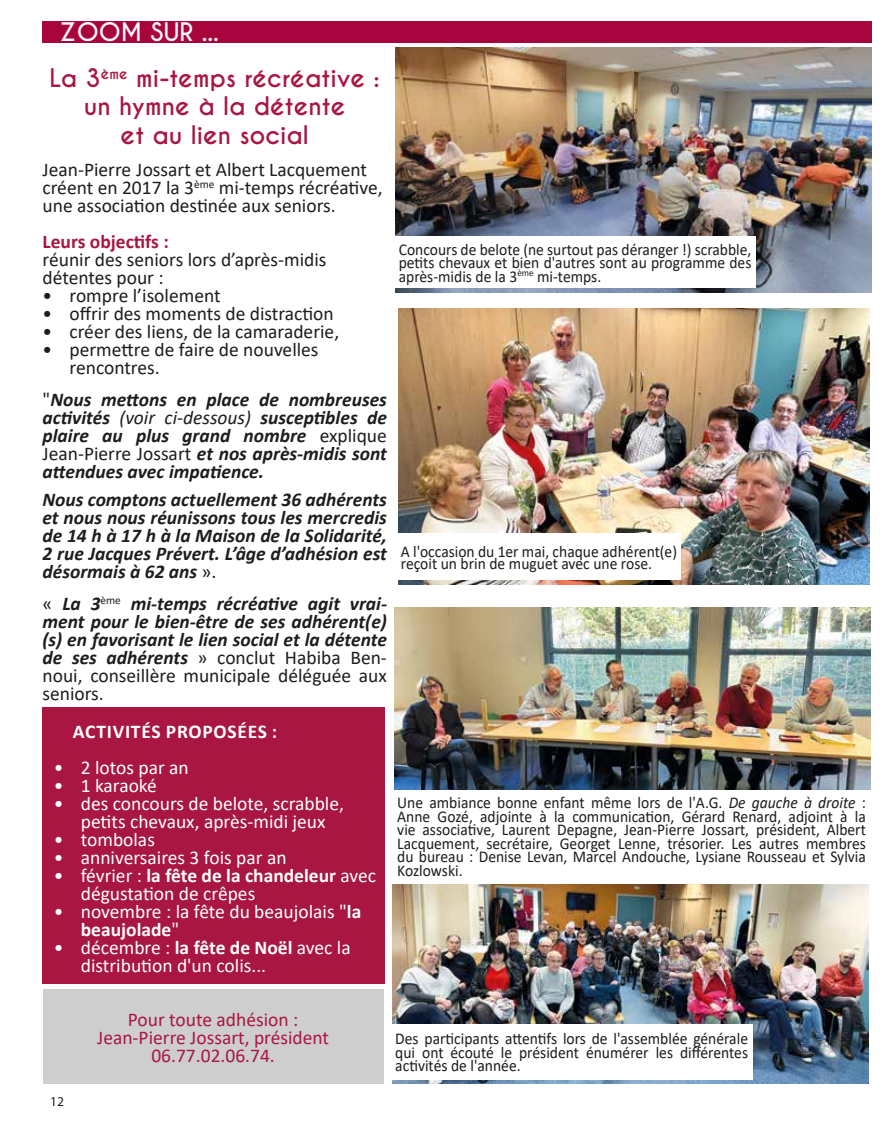
<style>
.page{position:relative;width:893px;height:1127px;background:#fff}
.page>*{position:absolute;margin:0;border:0;box-sizing:border-box;transform-origin:0 0}
.t1{font:700 24px/45.5px "Caviar Dreams";color:#a81641}
.t2{font:italic 700 19.5px/18px "Calibri";color:#1d1d1b;text-align:justify}
.t3{font:19.5px/18px "Calibri";color:#1d1d1b}
.t4{font:19.5px/18px "Calibri";color:#fff}
.t5{font:19.5px/18px "Calibri";color:#a91642;text-align:center}
.t6{font:700 19.5px "Calibri";letter-spacing:.04em;color:#fff}
.t7{font:700 19.5px "Calibri";color:#a81641}
.t8{font:16.5px/13.5px "Calibri";color:#1d1d1b;text-align:justify;scale:.94 1}
.t9{font:13.5px "Myriad Pro";color:#1d1d1b}
.s1{color:#fff7f9}
.s2{font-weight:400;font-style:normal}
.s3{font-weight:400}
.s4{font-weight:700}
.s5{font-style:italic}
</style>
<div class="page">
<div style="left:43px;top:21px;width:829px;height:22px;background:#a8053e"></div>
<img style="left:395px;top:48px;width:477px;height:244px">
<img style="left:398px;top:308px;width:471px;height:277px">
<img style="left:392px;top:884px;width:476px;height:200px">
<img style="left:394px;top:607px;width:476px;height:183px">
<div style="left:396px;top:534px;width:285px;height:46px;background:#fff"></div>
<div style="left:391px;top:1024px;width:361px;height:55px;background:#fff"></div>
<div style="left:394px;top:237px;width:362px;height:51px;background:#fff"></div>
<div style="left:43px;top:707px;width:342px;height:277px;background:#a81641"></div>
<div style="left:43px;top:989px;width:340px;height:94px;background:#cecece"></div>
<h1 class="t1" style="left:50px;top:10px;width:332px;text-indent:10px"><span class="s1">ZOOM SUR ...<br></span>La 3<sup>ème</sup> mi-temps récréative :</h1>
<h1 class="t1" style="left:84px;top:93px;width:263px;line-height:28.5px;text-align:center">un hymne à la détente et au lien social</h1>
<p class="t3" style="left:43px;top:160px;width:342px">Jean-Pierre Jossart et Albert Lacquement créent en 2017 la 3<sup>ème</sup> mi-temps récréative, une association destinée aux seniors.</p>
<p class="t7" style="left:43px;top:228px;width:128px">Leurs objectifs :</p>
<p class="t3" style="left:43px;top:250px;width:285px">réunir des seniors lors d’après-midis détentes pour :</p>
<p class="t3" style="left:43px;top:286px;width:180px">• rompre l’isolement</p>
<p class="t3" style="left:43px;top:304px;width:293px">• offrir des moments de distraction</p>
<p class="t3" style="left:43px;top:322px;width:298px">• créer des liens, de la camaraderie,</p>
<p class="t3" style="left:70px;top:340px;width:251px;text-indent:-27px">• permettre de faire de nouvelles rencontres.</p>
<p class="t2" style="left:43px;top:390px;width:346px"><span class="s2">"</span>Nous mettons en place de nombreuses activités <span class="s3">(voir ci-dessous)</span> susceptibles de plaire au plus grand nombre <span class="s2">explique Jean-Pierre Jossart</span> et nos après-midis sont attendues avec impatience.</p>
<p class="t2" style="left:43px;top:490px;width:346px">Nous comptons actuellement 36 adhérents et nous nous réunissons tous les mercredis de 14 h à 17 h à la Maison de la Solidarité, 2 rue Jacques Prévert. L’âge d’adhésion est désormais à 62 ans <span class="s2">».</span></p>
<p class="t2" style="left:43px;top:594px;width:346px"><span class="s2">«</span> La 3<sup>ème</sup> mi-temps récréative agit vrai&shy;ment pour le bien-être de ses adhérent(e) (s) en favorisant le lien social et la détente de ses adhérents <span class="s2">» conclut Habiba Ben&shy;noui, conseillère municipale déléguée aux seniors.</span></p>
<p class="t6" style="left:73px;top:718px;width:206px">ACTIVITÉS PROPOSÉES :</p>
<p class="t4" style="left:54px;top:758px;width:137px">• 2 lotos par an</p>
<p class="t4" style="left:54px;top:776px;width:105px">• 1 karaoké</p>
<p class="t4" style="left:54px;top:794px;width:292px;text-align:center">• des concours de belote, scrabble, petits chevaux, après-midi jeux</p>
<p class="t4" style="left:54px;top:830px;width:103px">• tombolas</p>
<p class="t4" style="left:54px;top:848px;width:234px">• anniversaires 3 fois par an</p>
<p class="t4" style="left:81px;top:866px;width:297px;text-indent:-27px">• février : <span class="s4">la fête de la chandeleur</span> avec dégustation de crêpes</p>
<p class="t4" style="left:81px;top:902px;width:282px;text-indent:-27px">• novembre : la fête du beaujolais "<span class="s4">la beaujolade</span>"</p>
<p class="t4" style="left:81px;top:938px;width:271px;text-indent:-27px">• décembre : <span class="s4">la fête de Noël</span> avec la distribution d'un colis...</p>
<p class="t8" style="left:399px;top:242px;width:377px">Concours de belote (ne surtout pas déranger !) scrabble, petits chevaux et bien d'autres sont au programme des après-midis de la 3<sup>ème</sup> mi-temps.</p>
<p class="t8" style="left:401px;top:545px;width:295px;line-height:12px">A l'occasion du 1er mai, chaque adhérent(e) reçoit un brin de muguet avec une rose.</p>
<p class="t8" style="left:397px;top:795px;width:500px">Une ambiance bonne enfant même lors de l'A.G. <span class="s5">De gauche à droite</span> :<br>Anne Gozé, adjointe à la communication, Gérard Renard, adjoint à la vie associative, Laurent Depagne, Jean-Pierre Jossart, président, Albert Lacquement, secrétaire, Georget Lenne, trésorier. Les autres membres du bureau : Denise Levan, Marcel Andouche, Lysiane Rousseau et Sylvia Kozlowski.</p>
<p class="t9" style="left:50px;top:1093px;width:15px">12</p>
<p class="t5" style="left:97px;top:1010px;width:234px">Pour toute adhésion :<br>Jean-Pierre Jossart, président<br>06.77.02.06.74.</p>
<p class="t8" style="left:395px;top:1031px;width:377px">Des participants attentifs lors de l'assemblée générale qui ont écouté le président énumérer les différentes activités de l'année.</p>
</div>
